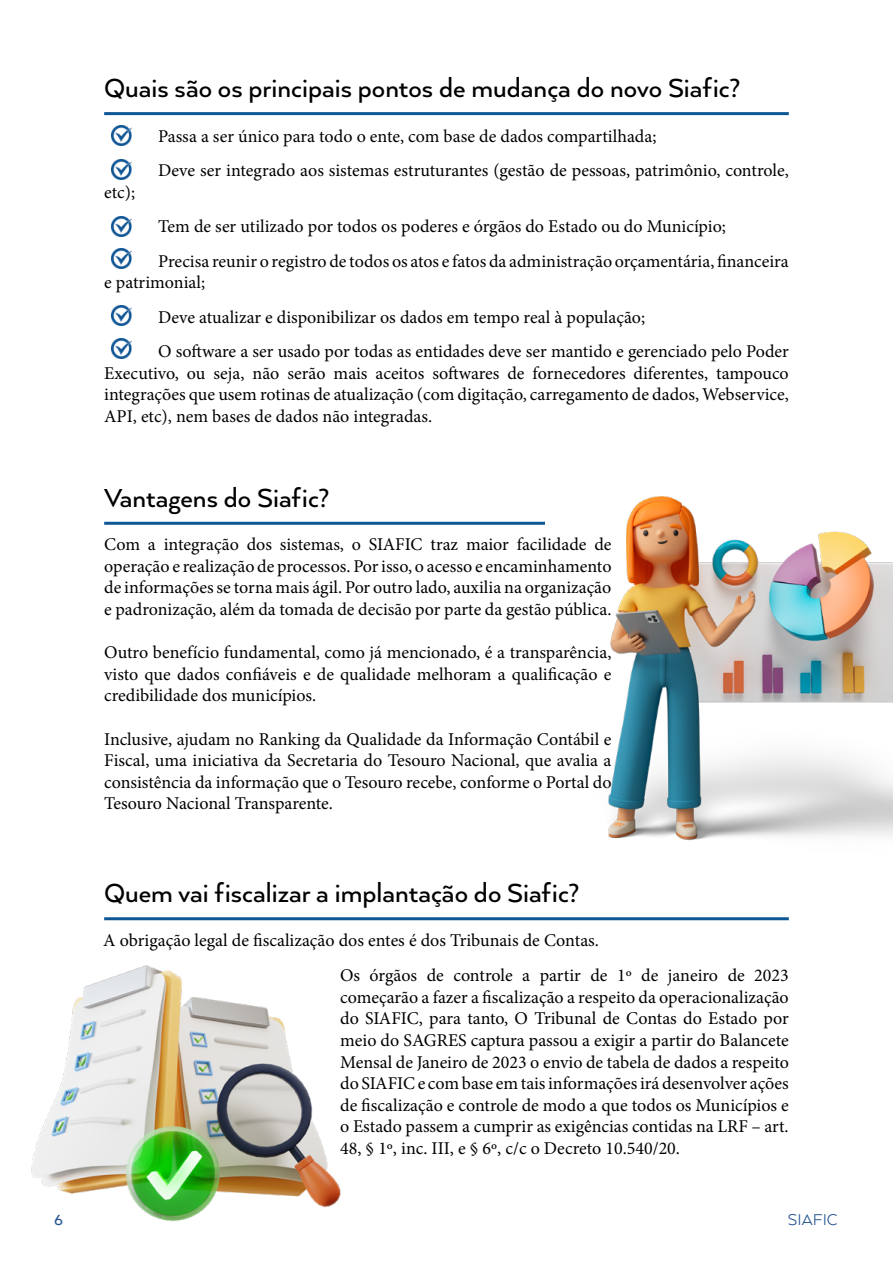
<style>
.page{position:relative;width:893px;height:1263px;background:#fff}
.page>*{position:absolute;margin:0;border:0;box-sizing:border-box;transform-origin:0 0}
.t1{font:500 30px "Arquitecta W00";color:#000}
.t2{font:18px/21.6px "Minion Pro";color:#000;text-align:justify}
.t3{font:18px "Arquitecta W00";color:#275691}
.t4{font:500 16.95px "Arquitecta W00";color:#275690}
</style>
<div class="page">
<hr style="left:104px;top:522px;width:441px;height:3px;background:#0e5795">
<img style="left:608px;top:496px;width:285px;height:345px">
<hr style="left:104px;top:917px;width:685px;height:3px;background:#0e5795">
<img style="left:31px;top:965px;width:310px;height:257px">
<img style="left:111px;top:126px;width:20px;height:19px">
<img style="left:111px;top:160px;width:20px;height:19px">
<img style="left:111px;top:217px;width:20px;height:19px">
<img style="left:111px;top:249px;width:20px;height:19px">
<img style="left:111px;top:306px;width:20px;height:19px">
<img style="left:111px;top:339px;width:20px;height:19px">
<hr style="left:104px;top:112px;width:685px;height:3px;background:#0e5795">
<h1 class="t1" style="left:104px;top:71px;width:638px">Quais são os principais pontos de mudança do novo Siafic?</h1>
<p class="t2" style="left:104px;top:181px;width:32px">etc);</p>
<p class="t2" style="left:158px;top:119px;width:632px;line-height:34.3px">Passa a ser único para todo o ente, com base de dados compartilhada;<br>Deve ser integrado aos sistemas estruturantes (gestão de pessoas, patrimônio, controle,</p>
<p class="t2" style="left:158px;top:209px;width:632px;line-height:34.3px">Tem de ser utilizado por todos os poderes e órgãos do Estado ou do Município;<br>Precisa reunir o registro de todos os atos e fatos da administração orçamentária, financeira</p>
<p class="t2" style="left:158px;top:265px;width:632px;line-height:34.3px;text-align:left;text-indent:-54px">e patrimonial;<br>Deve atualizar e disponibilizar os dados em tempo real à população;<br>O software a ser usado por todas as entidades deve ser mantido e gerenciado pelo Poder</p>
<p class="t2" style="left:104px;top:362px;width:686px">Executivo, ou seja, não serão mais aceitos softwares de fornecedores diferentes, tampouco integrações que usem rotinas de atualização (com digitação, carregamento de dados, Webservice, API, etc), nem bases de dados não integradas.</p>
<h1 class="t1" style="left:104px;top:480px;width:227px">Vantagens do Siafic?</h1>
<p class="t2" style="left:104px;top:534px;width:509px">Com a integração dos sistemas, o SIAFIC traz maior facilidade de operação e realização de processos. Por isso, o acesso e encaminhamento de informações se torna mais ágil. Por outro lado, auxilia na organização e padronização, além da tomada de decisão por parte da gestão pública.</p>
<p class="t2" style="left:104px;top:642px;width:509px">Outro benefício fundamental, como já mencionado, é a transparência, visto que dados confiáveis e de qualidade melhoram a qualificação e credibilidade dos municípios.</p>
<p class="t2" style="left:104px;top:728px;width:509px">Inclusive, ajudam no Ranking da Qualidade da Informação Contábil e Fiscal, uma iniciativa da Secretaria do Tesouro Nacional, que avalia a consistência da informação que o Tesouro recebe, conforme o Portal do Tesouro Nacional Transparente.</p>
<h1 class="t1" style="left:104px;top:876px;width:477px">Quem vai fiscalizar a implantação do Siafic?</h1>
<p class="t2" style="left:340px;top:922px;width:450px;line-height:35.5px;text-indent:-237px">A obrigação legal de fiscalização dos entes é dos Tribunais de Contas.<br>Os órgãos de controle a partir de 1º de janeiro de 2023</p>
<p class="t2" style="left:340px;top:986px;width:450px">começarão a fazer a fiscalização a respeito da operacionalização do SIAFIC, para tanto, O Tribunal de Contas do Estado por meio do SAGRES captura passou a exigir a partir do Balancete Mensal de Janeiro de 2023 o envio de tabela de dados a respeito do SIAFIC e com base em tais informações irá desenvolver ações de fiscalização e controle de modo a que todos os Municípios e o Estado passem a cumprir as exigências contidas na LRF – art.<br>48, § 1º, inc. III, e § 6º, c/c o Decreto 10.540/20.</p>
<p class="t4" style="left:54px;top:1210px;width:10px">6</p>
<p class="t3" style="left:788px;top:1209px;width:51px">SIAFIC</p>
</div>
